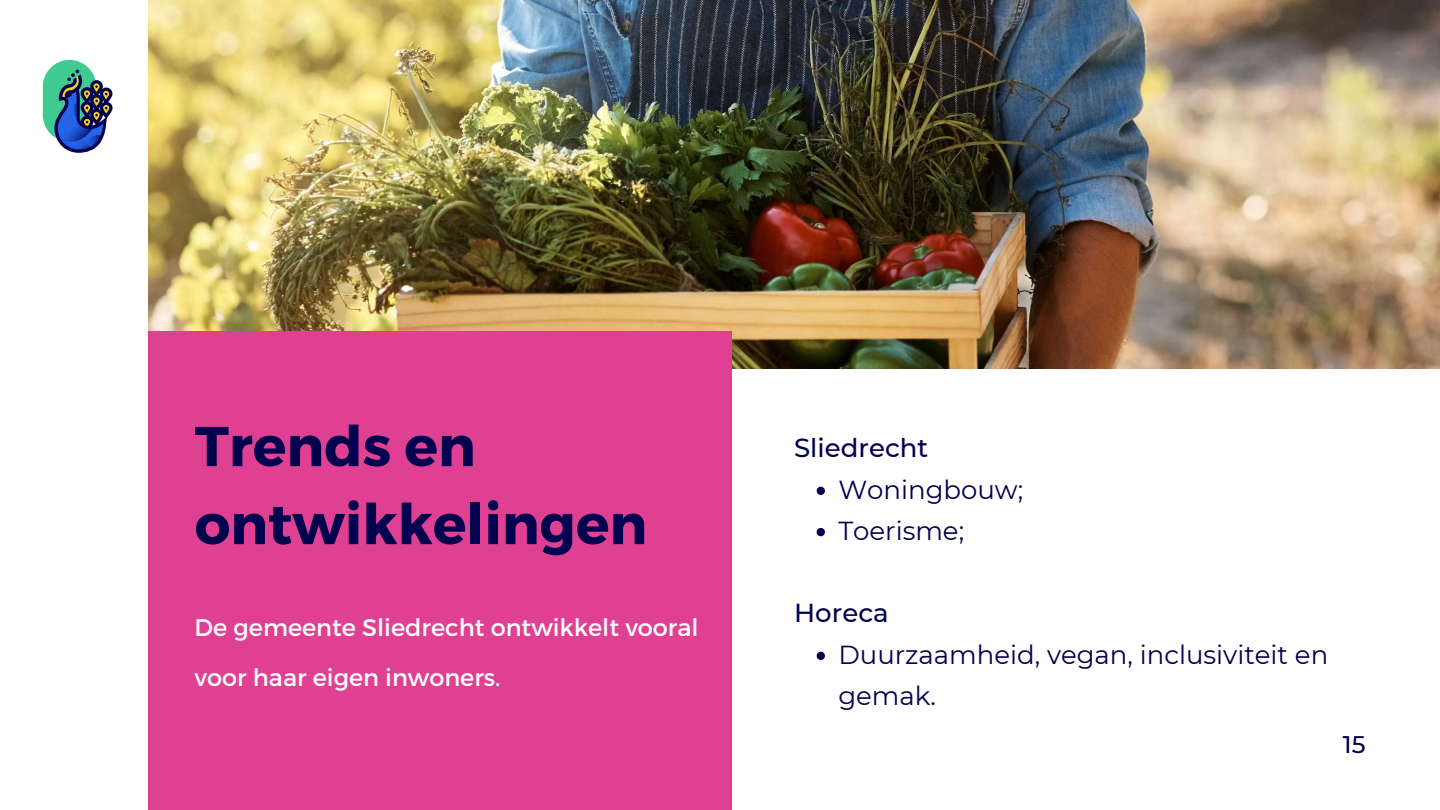
<style>
.page{position:relative;width:1440px;height:810px;background:#fff}
.page>*{position:absolute;margin:0;border:0;box-sizing:border-box;transform-origin:0 0}
.t1{font:700 56px/78px "Montserrat";color:#00004e}
.t2{font:26px/41.2px "Montserrat";color:#00004e}
.t3{font:500 26px "Montserrat";color:#00004e}
.t4{font:24px/50.2px "Montserrat";color:#fff}
.t5{font:500 24px "Montserrat";color:#00004e}
</style>
<div class="page">
<img style="left:148px;top:0;width:1292px;height:368px">
<div style="left:148px;top:331px;width:584px;height:479px;background:#df4091"></div>
<svg style="left:43px;top:60px;width:70px;height:93px"></svg>
<svg style="left:817px;top:487px;width:8px;height:8px"></svg>
<svg style="left:817px;top:528px;width:8px;height:8px"></svg>
<svg style="left:817px;top:652px;width:8px;height:8px"></svg>
<h1 class="t1" style="left:195px;top:404px;width:454px">Trends en ontwikkelingen</h1>
<p class="t4" style="left:195px;top:601px;width:505px">De gemeente Sliedrecht ontwikkelt vooral voor haar eigen inwoners.</p>
<p class="t3" style="left:794px;top:432px;width:136px">Sliedrecht</p>
<p class="t2" style="left:838px;top:469px;width:186px">Woningbouw;<br>Toerisme;</p>
<p class="t3" style="left:794px;top:597px;width:96px">Horeca</p>
<p class="t2" style="left:838px;top:634px;width:491px">Duurzaamheid, vegan, inclusiviteit en gemak.</p>
<p class="t5" style="left:1343px;top:730px;width:24px">15</p>
</div>
